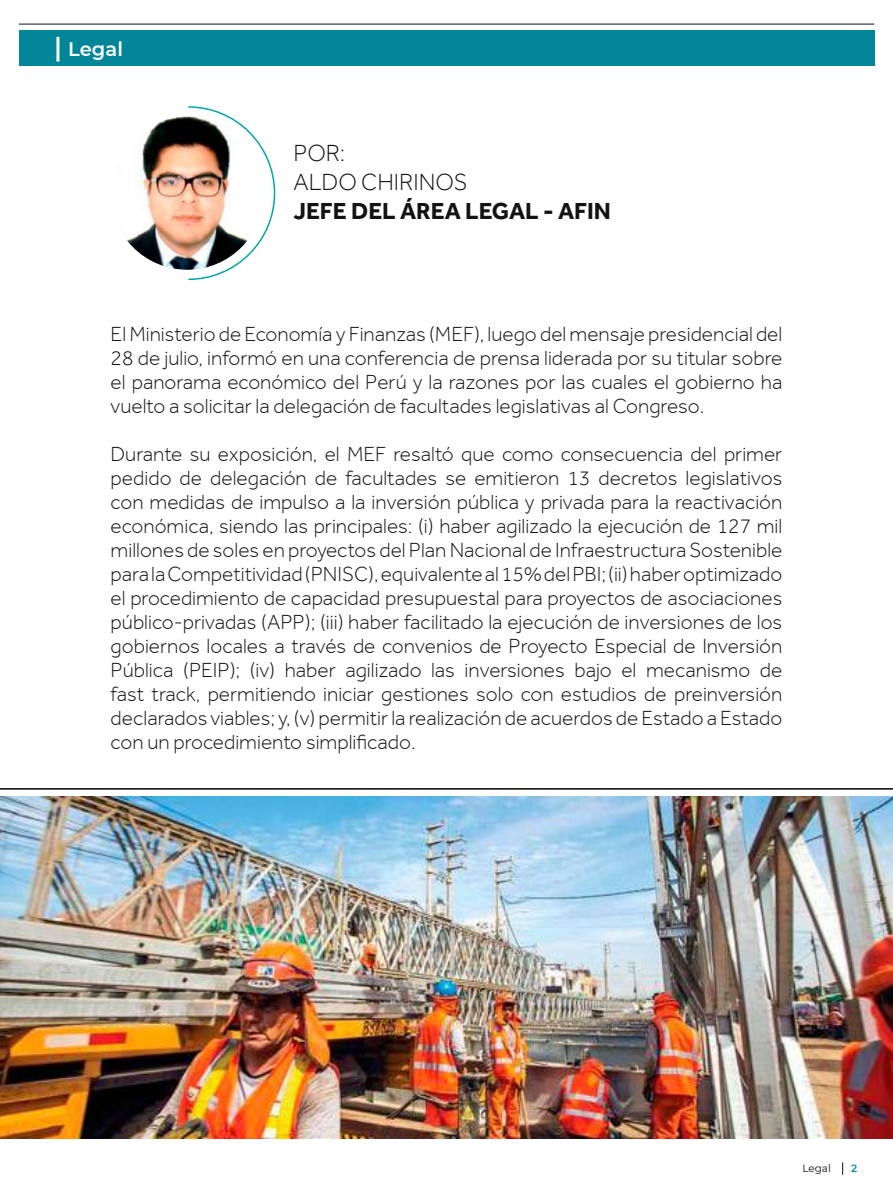
<style>
.page{position:relative;width:893px;height:1200px;background:#fff}
.page>*{position:absolute;margin:0;border:0;box-sizing:border-box;transform-origin:0 0}
.t1{font:700 24px "Effra";color:#131313}
.t2{font:300 24px/28.8px "Effra";color:#131313}
.t3{font:300 21px/24px "Effra";color:#131313;text-align:justify}
.t4{font:600 19.5px "Montserrat";color:#fff}
.t5{font:10.5px "Montserrat";color:#0f120e}
.t6{font:600 10.5px "Montserrat";color:#008eb0}
</style>
<div class="page">
<svg style="left:842px;top:1162px;width:1px;height:13px"></svg>
<img style="left:0;top:796px;width:893px;height:343px">
<div style="left:19px;top:30px;width:855px;height:36px;background:#008599"></div>
<hr style="left:19px;top:24px;width:855px;height:1px;background:#0a1719">
<img style="left:111px;top:117px;width:153px;height:153px;border-radius:77px">
<img style="left:187px;top:106px;width:89px;height:175px">
<hr style="left:0;top:788px;width:893px;height:2px;background:#000">
<hr style="left:56px;top:37px;width:3px;height:24px;background:#fff">
<p class="t4" style="left:68px;top:35px;width:56px">Legal</p>
<p class="t2" style="left:293px;top:139px;width:175px">POR:<br>ALDO CHIRINOS</p>
<p class="t1" style="left:293px;top:196px;width:319px">JEFE DEL ÁREA LEGAL - AFIN</p>
<p class="t3" style="left:111px;top:323px;width:673px">El Ministerio de Economía y Finanzas (MEF), luego del mensaje presidencial del 28 de julio, informó en una conferencia de prensa liderada por su titular sobre el panorama económico del Perú y la razones por las cuales el gobierno ha vuelto a solicitar la delegación de facultades legislativas al Congreso.</p>
<p class="t3" style="left:111px;top:443px;width:673px">Durante su exposición, el MEF resaltó que como consecuencia del primer pedido de delegación de facultades se emitieron 13 decretos legislativos con medidas de impulso a la inversión pública y privada para la reactivación económica, siendo las principales: (i) haber agilizado la ejecución de 127 mil millones de soles en proyectos del Plan Nacional de Infraestructura Sostenible para la Competitividad (PNISC), equivalente al 15% del PBI; (ii) haber optimizado el procedimiento de capacidad presupuestal para proyectos de asociaciones público-privadas (APP); (iii) haber facilitado la ejecución de inversiones de los gobiernos locales a través de convenios de Proyecto Especial de Inversión Pública (PEIP); (iv) haber agilizado las inversiones bajo el mecanismo de fast track, permitiendo iniciar gestiones solo con estudios de preinversión declarados viables; y, (v) permitir la realización de acuerdos de Estado a Estado con un procedimiento simplificado.</p>
<p class="t5" style="left:802px;top:1161px;width:30px">Legal</p>
<p class="t6" style="left:851px;top:1161px;width:8px">2</p>
</div>
